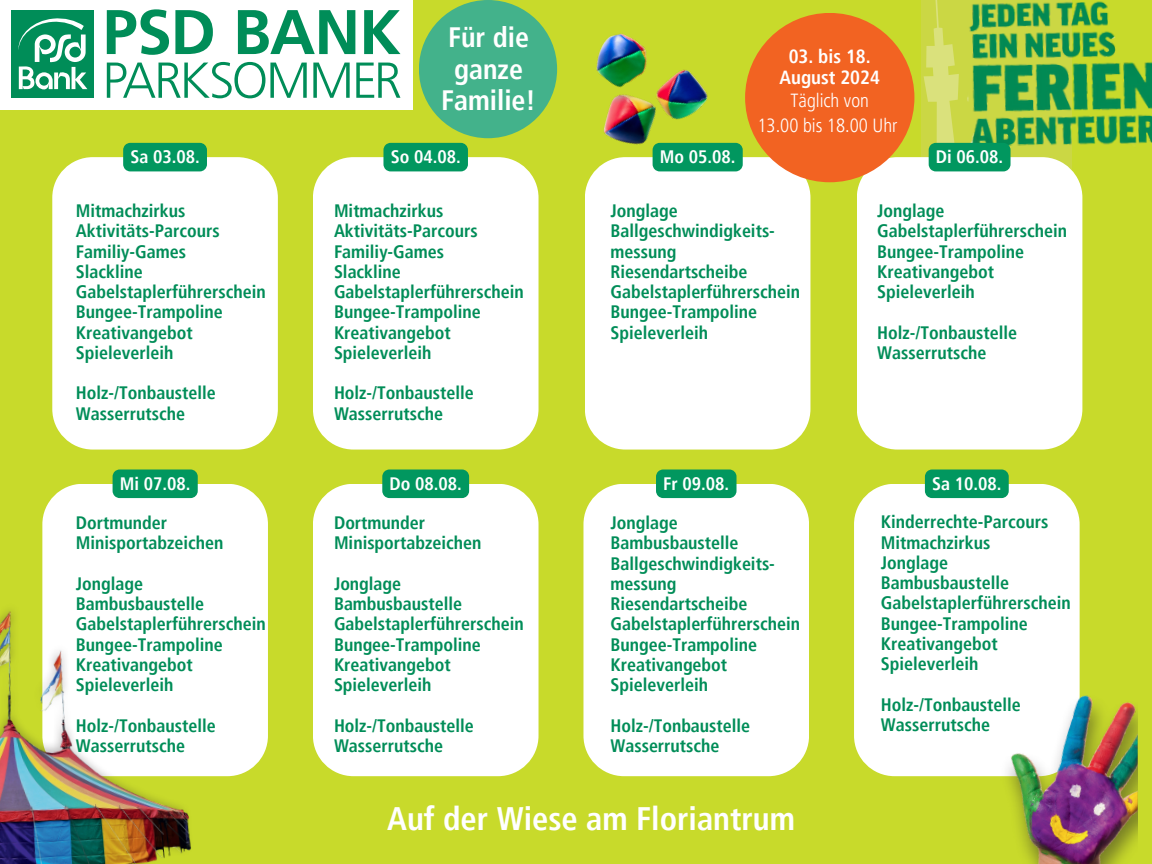
<style>
.page{position:relative;width:1152px;height:864px;background:#c8da2b}
.page>*{position:absolute;margin:0;border:0;box-sizing:border-box;transform-origin:0 0}
.t1{font:700 condensed 32.55px "Frutiger LT Pro";color:#fff}
.t2{font:700 condensed 28.05px/31.7px "Frutiger LT Pro";color:#fff;text-align:center}
.t3{font:300 condensed 19.05px "Frutiger LT Pro";color:#fff}
.t4{font:700 condensed 19.05px/20.9px "Frutiger LT Pro";color:#fff;text-align:center}
.t5{font:700 condensed 18px/20.2px "Frutiger LT Pro";color:#008d58}
.t6{font:700 condensed 18px "Frutiger LT Pro";color:#fff}
</style>
<div class="page">
<div style="left:922px;top:0;width:149px;height:193px;background:#cbd744"></div>
<img style="left:1011px;top:0;width:141px;height:151px">
<div style="left:0;top:0;width:413px;height:110px;background:#fff"></div>
<div style="left:11px;top:10px;width:83px;height:88px;background:#008d58"></div>
<svg style="left:18px;top:18px;width:69px;height:71px"></svg>
<svg style="left:107px;top:9px;width:293px;height:46px"></svg>
<svg style="left:107px;top:62px;width:293px;height:36px"></svg>
<div style="left:52px;top:157px;width:226px;height:293px;background:#fff;border-radius:40px"></div>
<div style="left:123px;top:143px;width:84px;height:28px;background:#01975f"></div>
<img style="left:528px;top:13px;width:236px;height:178px">
<div style="left:313px;top:157px;width:226px;height:293px;background:#fff;border-radius:40px"></div>
<div style="left:383px;top:143px;width:85px;height:28px;background:#01975f"></div>
<div style="left:585px;top:157px;width:225px;height:293px;background:#fff;border-radius:40px"></div>
<div style="left:653px;top:143px;width:90px;height:28px;background:#01975f"></div>
<div style="left:857px;top:157px;width:225px;height:293px;background:#fff;border-radius:40px"></div>
<svg style="left:924px;top:0;width:87px;height:172px"></svg>
<div style="left:745px;top:13px;width:169px;height:169px;background:#f26322;border-radius:50%"></div>
<div style="left:42px;top:484px;width:226px;height:292px;background:#fff;border-radius:40px"></div>
<div style="left:113px;top:470px;width:85px;height:28px;background:#01975f"></div>
<img style="left:0;top:530px;width:194px;height:334px">
<div style="left:313px;top:484px;width:226px;height:292px;background:#fff;border-radius:40px"></div>
<div style="left:382px;top:470px;width:87px;height:28px;background:#01975f"></div>
<div style="left:583px;top:484px;width:226px;height:292px;background:#fff;border-radius:40px"></div>
<div style="left:656px;top:470px;width:81px;height:28px;background:#01975f"></div>
<div style="left:854px;top:484px;width:226px;height:292px;background:#fff;border-radius:40px"></div>
<div style="left:925px;top:470px;width:84px;height:28px;background:#01975f"></div>
<img style="left:954px;top:640px;width:184px;height:224px">
<div style="left:419px;top:0;width:138px;height:138px;background:#43b28b;border-radius:50%"></div>
<h3 class="t2" style="left:441px;top:21px;width:96px">Für die ganze<br>Familie!</h3>
<h3 class="t4" style="left:780px;top:46px;width:102px">03. bis 18.<br>August 2024</h3>
<p class="t3" style="left:791px;top:89px;width:80px">Täglich von</p>
<h3 class="t3" style="left:757px;top:114px;width:141px">13.00 bis 18.00 Uhr</h3>
<h1 class="t6" style="left:130px;top:146px;width:71px">Sa 03.08.</h1>
<p class="t6" style="left:391px;top:146px;width:72px">So 04.08.</p>
<h3 class="t6" style="left:660px;top:146px;width:77px">Mo 05.08.</h3>
<p class="t6" style="left:936px;top:146px;width:69px">Di 06.08.</p>
<h3 class="t5" style="left:76px;top:201px;width:191px">Mitmachzirkus<br>Aktivitäts-Parcours<br>Familiy-Games<br>Slackline<br>Gabelstaplerführerschein<br>Bungee-Trampoline<br>Kreativangebot<br>Spieleverleih</h3>
<h3 class="t5" style="left:76px;top:383px;width:141px">Holz-/Tonbaustelle<br>Wasserrutsche</h3>
<h3 class="t5" style="left:334px;top:201px;width:191px">Mitmachzirkus<br>Aktivitäts-Parcours<br>Familiy-Games<br>Slackline<br>Gabelstaplerführerschein<br>Bungee-Trampoline<br>Kreativangebot<br>Spieleverleih</h3>
<h3 class="t5" style="left:334px;top:383px;width:141px">Holz-/Tonbaustelle<br>Wasserrutsche</h3>
<h3 class="t5" style="left:610px;top:201px;width:191px">Jonglage<br>Ballgeschwindigkeits&shy;messung<br>Riesendartscheibe<br>Gabelstaplerführerschein<br>Bungee-Trampoline<br>Spieleverleih</h3>
<h3 class="t5" style="left:877px;top:201px;width:191px">Jonglage<br>Gabelstaplerführerschein<br>Bungee-Trampoline<br>Kreativangebot<br>Spieleverleih</h3>
<h3 class="t5" style="left:877px;top:322px;width:141px">Holz-/Tonbaustelle<br>Wasserrutsche</h3>
<h3 class="t6" style="left:120px;top:473px;width:72px">Mi 07.08.</h3>
<h3 class="t6" style="left:390px;top:473px;width:74px">Do 08.08.</h3>
<h3 class="t6" style="left:663px;top:473px;width:68px">Fr 09.08.</h3>
<h3 class="t6" style="left:932px;top:473px;width:71px">Sa 10.08.</h3>
<h3 class="t5" style="left:76px;top:513px;width:149px">Dortmunder<br>Minisportabzeichen</h3>
<h3 class="t5" style="left:76px;top:573px;width:191px">Jonglage<br>Bambusbaustelle<br>Gabelstaplerführerschein<br>Bungee-Trampoline<br>Kreativangebot<br>Spieleverleih</h3>
<h3 class="t5" style="left:76px;top:715px;width:141px">Holz-/Tonbaustelle<br>Wasserrutsche</h3>
<h3 class="t5" style="left:334px;top:513px;width:149px">Dortmunder<br>Minisportabzeichen</h3>
<h3 class="t5" style="left:334px;top:573px;width:191px">Jonglage<br>Bambusbaustelle<br>Gabelstaplerführerschein<br>Bungee-Trampoline<br>Kreativangebot<br>Spieleverleih</h3>
<h3 class="t5" style="left:334px;top:715px;width:141px">Holz-/Tonbaustelle<br>Wasserrutsche</h3>
<h3 class="t5" style="left:610px;top:513px;width:191px">Jonglage<br>Bambusbaustelle<br>Ballgeschwindigkeits&shy;messung<br>Riesendartscheibe<br>Gabelstaplerführerschein<br>Bungee-Trampoline<br>Kreativangebot<br>Spieleverleih</h3>
<h3 class="t5" style="left:610px;top:715px;width:141px">Holz-/Tonbaustelle<br>Wasserrutsche</h3>
<h3 class="t1" style="left:387px;top:799px;width:409px">Auf der Wiese am Floriantrum</h3>
<p class="t5" style="left:881px;top:512px;width:191px">Kinderrechte-Parcours<br>Mitmachzirkus<br>Jonglage<br>Bambusbaustelle<br>Gabelstaplerführerschein<br>Bungee-Trampoline<br>Kreativangebot<br>Spieleverleih</p>
<p class="t5" style="left:881px;top:694px;width:141px">Holz-/Tonbaustelle<br>Wasserrutsche</p>
</div>
